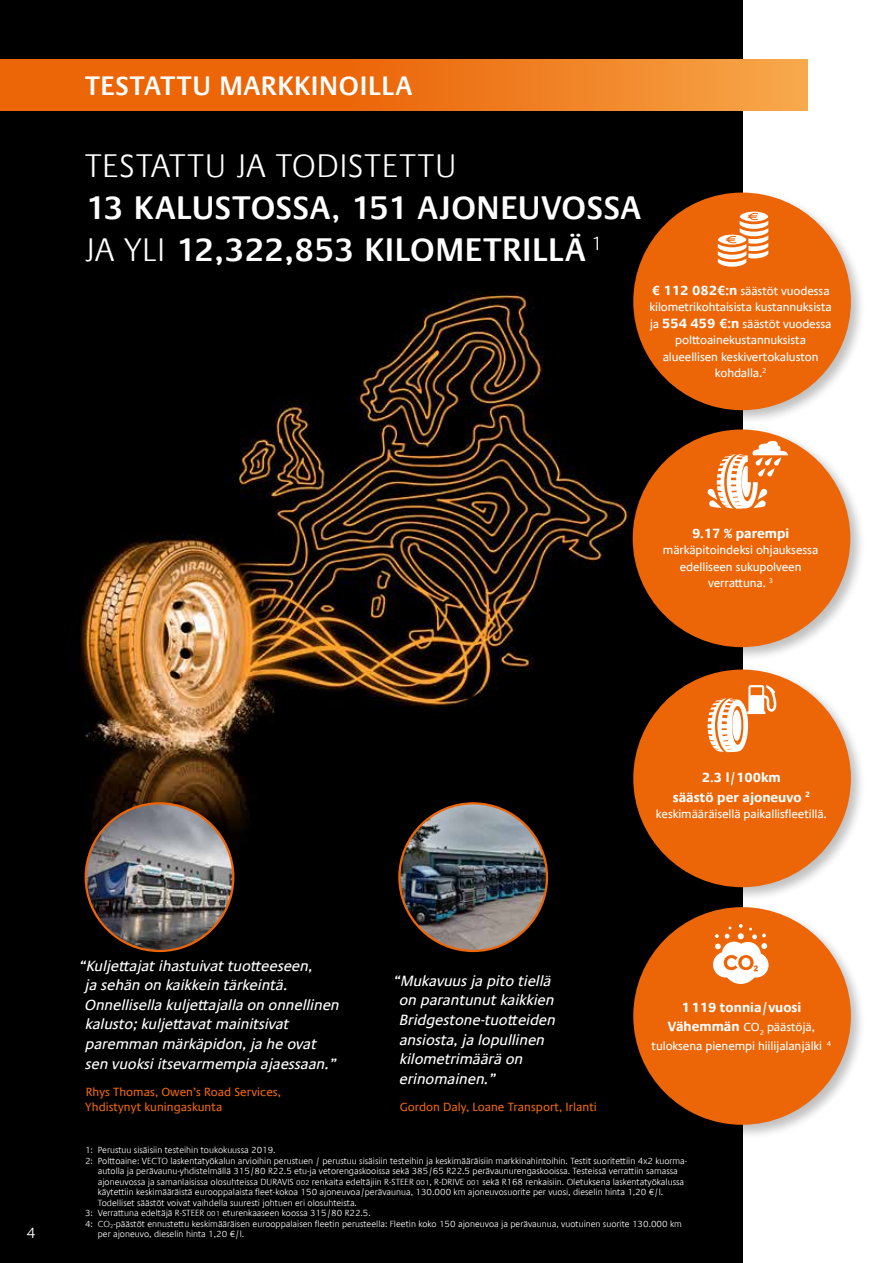
<style>
.page{position:relative;width:893px;height:1263px;background:#fff}
.page>*{position:absolute;margin:0;border:0;box-sizing:border-box;transform-origin:0 0}
.t1{font:600 33px/42px "Praxis Com";letter-spacing:.015em;color:#fff}
.t2{font:600 27px "Praxis Com";letter-spacing:.025em;color:#fff}
.t3{font:italic 15px/19.5px "Praxis Com";color:#fff}
.t4{font:300 15px "Praxis Com";color:#fff}
.t5{font:700 13.5px/19.2px "Praxis Com";color:#fff;text-align:center}
.t6{font:12px/16.5px "Praxis Com";letter-spacing:-.01em;color:#fff;text-align:center}
.t7{font:12px/15px "Praxis Com";color:#ec6608}
.t8{font:300 9px "Praxis Com";color:#fff}
.s1{font-weight:300}
.s2{font-weight:400}
.s3{font-weight:700;font-size:13.5px}
.s4{font-size:7.2px}
</style>
<div class="page">
<img style="left:0;top:0;width:742px;height:1263px">
<svg style="left:0;top:60px;width:808px;height:51px;background:#ee781a"></svg>
<img style="left:86px;top:803px;width:147px;height:148px;border-radius:74px">
<img style="left:399px;top:803px;width:148px;height:148px;border-radius:74px">
<div style="left:629px;top:427px;width:236px;height:235px;background:#000;opacity:.25"></div>
<div style="left:633px;top:429px;width:217px;height:218px;background:#ec6608;border-radius:50%"></div>
<svg style="left:707px;top:441px;width:81px;height:68px"></svg>
<div style="left:630px;top:189px;width:236px;height:236px;background:#000;opacity:.25"></div>
<div style="left:633px;top:193px;width:218px;height:217px;background:#ec6608;border-radius:50%"></div>
<svg style="left:718px;top:212px;width:50px;height:55px"></svg>
<div style="left:630px;top:666px;width:236px;height:236px;background:#000;opacity:.25"></div>
<div style="left:633px;top:669px;width:218px;height:218px;background:#ec6608;border-radius:50%"></div>
<div style="left:630px;top:904px;width:236px;height:236px;background:#000;opacity:.25"></div>
<div style="left:633px;top:907px;width:218px;height:218px;background:#ec6608;border-radius:50%"></div>
<svg style="left:713px;top:924px;width:55px;height:60px"></svg>
<svg style="left:708px;top:685px;width:68px;height:67px"></svg>
<h2 class="t2" style="left:85px;top:70px;width:328px">TESTATTU MARKKINOILLA</h2>
<h1 class="t1" style="left:85px;top:145px;width:557px"><span class="s1">TESTATTU JA TODISTETTU<br></span>13 KALUSTOSSA<span class="s2">,</span> 151 AJONEUVOSSA<br><span class="s1">JA YLI</span> 12,322,853 KILOMETRILLÄ <sup>1</sup></h1>
<h3 class="t6" style="left:650px;top:282px;width:184px"><span class="s3">€ 112 082€:n</span> säästöt vuodessa kilometrikohtaisista kustannuksista ja <span class="s3">554 459 €:n</span> säästöt vuodessa polttoainekustannuksista alueellisen keskivertokaluston kohdalla.<sup>2</sup></h3>
<h3 class="t5" style="left:692px;top:523px;width:99px">9.17 % parempi</h3>
<h3 class="t6" style="left:663px;top:542px;width:157px">märkäpitoindeksi ohjauksessa edelliseen sukupolveen verrattuna. <sup>3</sup></h3>
<h3 class="t5" style="left:673px;top:768px;width:139px">2.3 l/100km<br>säästö per ajoneuvo <sup>2</sup></h3>
<h3 class="t6" style="left:656px;top:806px;width:172px">keskimääräisellä paikallisfleetillä.</h3>
<h3 class="t4" style="left:27px;top:1224px;width:11px">4</h3>
<h3 class="t3" style="left:85px;top:956px;width:256px;text-indent:-6px">“Kuljettajat ihastuivat tuotteeseen,<br>ja sehän on kaikkein tärkeintä.<br>Onnellisella kuljettajalla on onnellinen kalusto; kuljettavat mainitsivat paremman märkäpidon, ja he ovat sen vuoksi itsevarmempia ajaessaan.”</h3>
<h3 class="t7" style="left:85px;top:1085px;width:197px">Rhys Thomas, Owen’s Road Services,<br>Yhdistynyt kuningaskunta</h3>
<h3 class="t3" style="left:400px;top:971px;width:158px;text-indent:-6px">“Mukavuus ja pito tiellä on parantunut kaikkien<br>Bridgestone-tuotteiden ansiosta, ja lopullinen kilometrimäärä on erinomainen.”</h3>
<h3 class="t7" style="left:400px;top:1100px;width:199px">Gordon Daly, Loane Transport, Irlanti</h3>
<h3 class="t5" style="left:681px;top:998px;width:122px">1119 tonnia/vuosi</h3>
<h3 class="t6" style="left:652px;top:1017px;width:181px;line-height:19.2px"><span class="s3">Vähemmän</span> CO<sub>2</sub> päästöjä, tuloksena pienempi hiilijalanjälki <sup>4</sup></h3>
<p class="t8" style="left:85px;top:1145px;width:192px">1: Perustuu sisäisiin testeihin toukokuussa 2019.</p>
<p class="t8" style="left:85px;top:1155px;width:604px">2: Polttoaine: VECTO laskentatyökalun arvioihin perustuen / perustuu sisäisiin testeihin ja keskimääräisiin markkinahintoihin. Testit suoritettiin 4x2 kuorma-</p>
<p class="t8" style="left:98px;top:1166px;width:581px">autolla ja perävaunu-yhdistelmällä 315/80 R22.5 etu-ja vetorengaskooissa sekä 385/65 R22.5 perävaunurengaskooissa. Testeissä verrattiin samassa</p>
<p class="t8" style="left:98px;top:1176px;width:588px">ajoneuvossa ja samanlaisissa olosuhteissa DURAVIS <span class="s4">002</span> renkaita edeltäjiin R-STEER <span class="s4">001</span>, R-DRIVE <span class="s4">001</span> sekä R168 renkaisiin. Oletuksena laskentatyökalussa</p>
<p class="t8" style="left:98px;top:1187px;width:567px">käytettiin keskimääräistä eurooppalaista fleet-kokoa 150 ajoneuvoa/perävaunua, 130.000 km ajoneuvosuorite per vuosi, dieselin hinta 1,20 €/l.</p>
<p class="t8" style="left:98px;top:1197px;width:261px">Todelliset säästöt voivat vaihdella suuresti johtuen eri olosuhteista.</p>
<p class="t8" style="left:85px;top:1208px;width:287px">3: Verrattuna edeltäjä R-STEER <span class="s4">001</span> eturenkaaseen koossa 315/80 R22.5.</p>
<p class="t8" style="left:85px;top:1218px;width:598px">4: CO<sub>2</sub>-päästöt ennustettu keskimääräisen eurooppalaisen fleetin perusteella: Fleetin koko 150 ajoneuvoa ja perävaunua, vuotuinen suorite 130.000 km</p>
<p class="t8" style="left:98px;top:1229px;width:148px">per ajoneuvo, dieselin hinta 1,20 €/l.</p>
</div>
